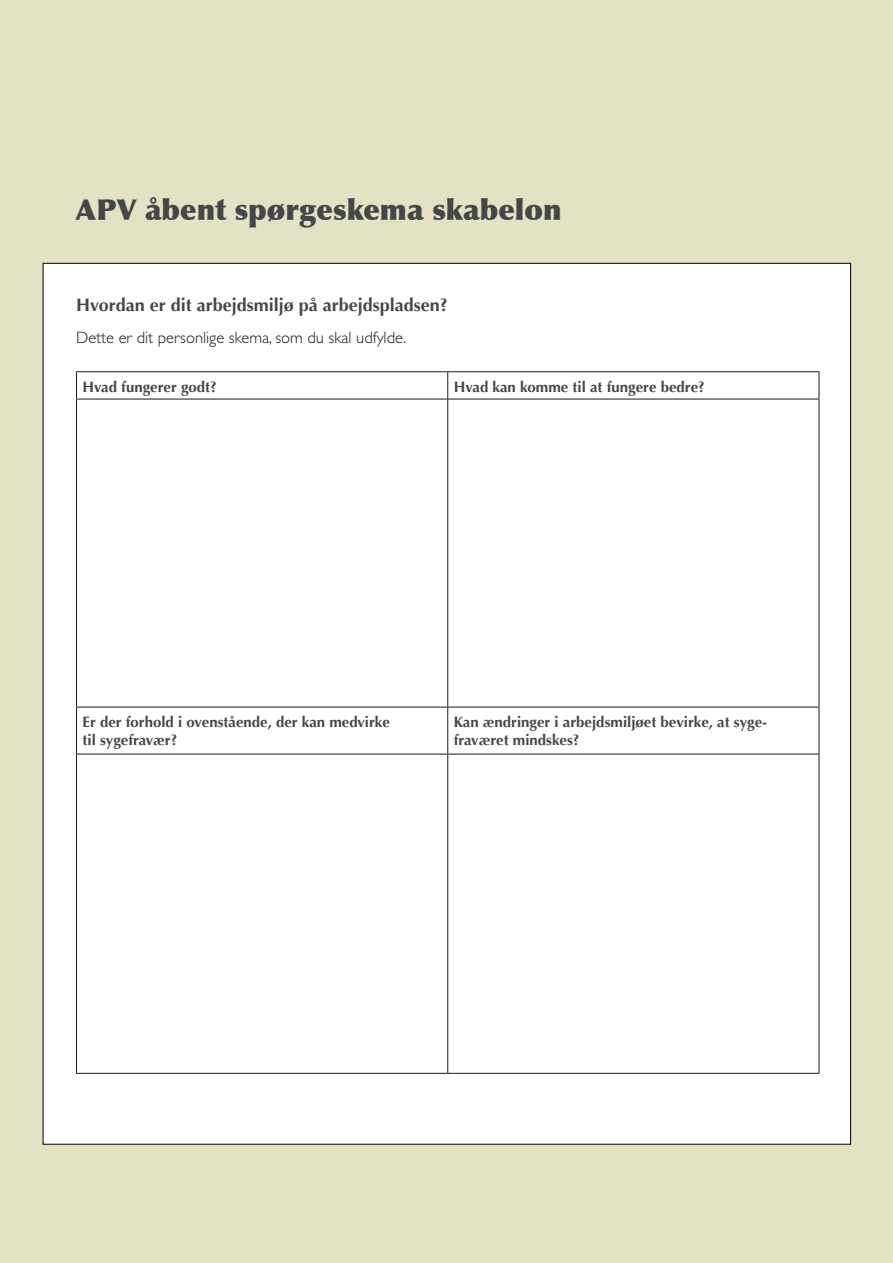
<style>
.page{position:relative;width:893px;height:1263px;background:#e4e2c5}
.page>*{position:absolute;margin:0;border:0;box-sizing:border-box;transform-origin:0 0}
.t1{font:900 28.8px "Optima";color:#454648}
.t2{font:700 18px "Optima";color:#454648}
.t3{font:300 16.5px "Gill Sans";color:#1a171c}
.t4{font:700 15px/18px "Optima";color:#454648}
</style>
<div class="page">
<div style="left:43px;top:263px;width:808px;height:882px;background:#fff;border:1px solid #1a171c"></div>
<hr style="left:76px;top:371px;width:372px;height:1px;background:#1a171c">
<svg style="left:76px;top:372px;width:1px;height:27px"></svg>
<hr style="left:448px;top:371px;width:371px;height:1px;background:#1a171c">
<svg style="left:447px;top:372px;width:1px;height:27px"></svg>
<svg style="left:819px;top:372px;width:1px;height:27px"></svg>
<hr style="left:76px;top:399px;width:372px;height:1px;background:#1a171c">
<hr style="left:76px;top:399px;width:1px;height:308px;background:#1a171c">
<hr style="left:448px;top:399px;width:371px;height:1px;background:#1a171c">
<hr style="left:447px;top:399px;width:1px;height:308px;background:#1a171c">
<hr style="left:819px;top:399px;width:1px;height:308px;background:#1a171c">
<hr style="left:76px;top:707px;width:372px;height:1px;background:#1a171c">
<hr style="left:76px;top:707px;width:1px;height:47px;background:#1a171c">
<hr style="left:448px;top:707px;width:371px;height:1px;background:#1a171c">
<hr style="left:447px;top:707px;width:1px;height:47px;background:#1a171c">
<hr style="left:819px;top:707px;width:1px;height:47px;background:#1a171c">
<hr style="left:76px;top:754px;width:372px;height:1px;background:#1a171c">
<hr style="left:76px;top:754px;width:1px;height:319px;background:#1a171c">
<hr style="left:448px;top:754px;width:371px;height:1px;background:#1a171c">
<hr style="left:447px;top:754px;width:1px;height:319px;background:#1a171c">
<hr style="left:819px;top:754px;width:1px;height:319px;background:#1a171c">
<hr style="left:76px;top:1073px;width:372px;height:1px;background:#1a171c">
<hr style="left:448px;top:1073px;width:371px;height:1px;background:#1a171c">
<h1 class="t1" style="left:76px;top:193px;width:488px">APV åbent spørgeskema skabelon</h1>
<p class="t2" style="left:76px;top:294px;width:373px">Hvordan er dit arbejdsmiljø på arbejdspladsen?</p>
<p class="t3" style="left:76px;top:328px;width:332px">Dette er dit personlige skema, som du skal udfylde.</p>
<p class="t4" style="left:82px;top:378px;width:136px">Hvad fungerer godt?</p>
<p class="t4" style="left:454px;top:378px;width:253px">Hvad kan komme til at fungere bedre?</p>
<p class="t4" style="left:82px;top:713px;width:309px">Er der forhold i ovenstående, der kan medvirke til sygefravær?</p>
<p class="t4" style="left:454px;top:713px;width:315px">Kan ændringer i arbejdsmiljøet bevirke, at syge&shy;fraværet mindskes?</p>
</div>
